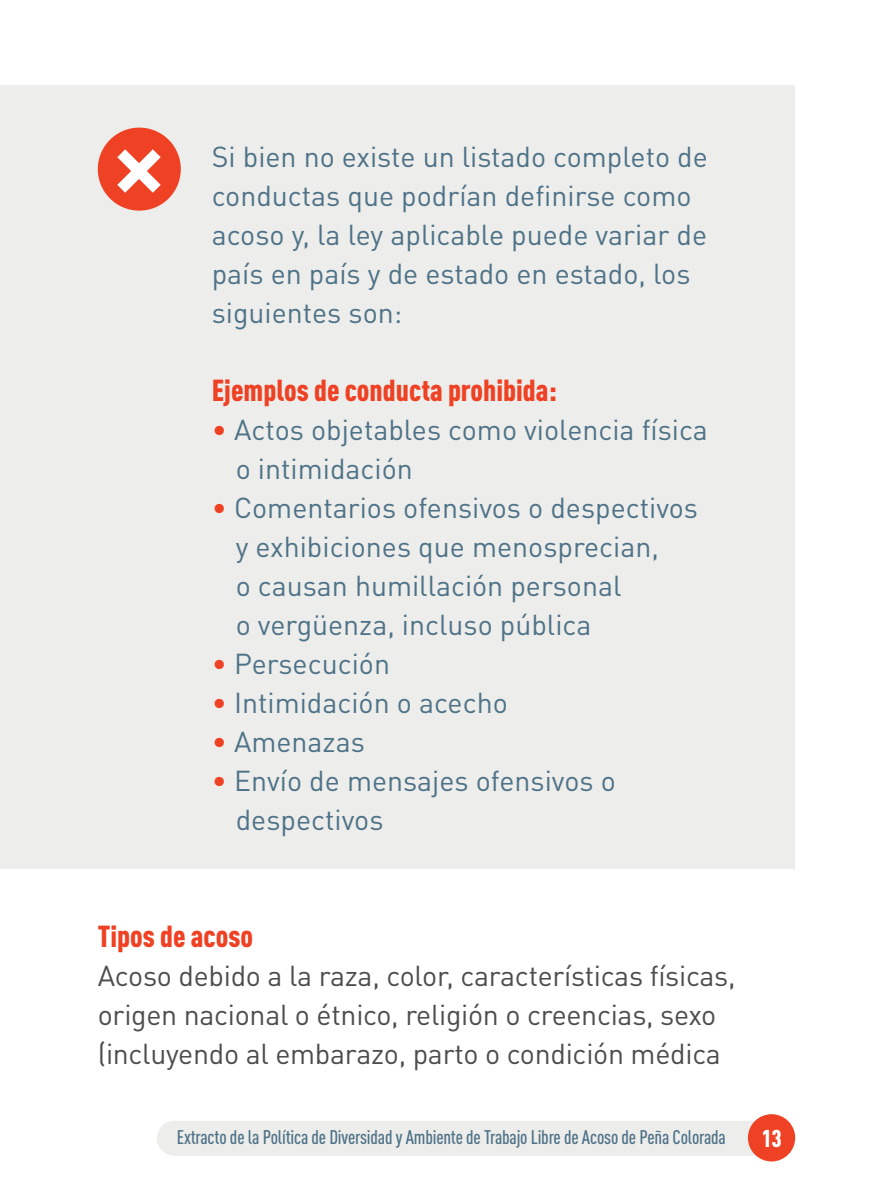
<style>
.page{position:relative;width:893px;height:1191px;background:#fff}
.page>*{position:absolute;margin:0;border:0;box-sizing:border-box;transform-origin:0 0}
.t1{font:900 condensed 30px "DIN Pro";color:#ef4123}
.t2{font:28.5px/39px "DIN Pro";color:#4e7287}
.t3{font:28.5px/39px "DIN Pro";letter-spacing:-.01em;color:#4d4d4f}
.t4{font:900 condensed 24px "DIN Pro";color:#fff}
.t5{font:500 condensed 19.5px "DIN Pro";letter-spacing:-.01em;color:#4e7287}
.s1{color:#ef4123}
</style>
<div class="page">
<div style="left:157px;top:1120px;width:616px;height:35px;background:#ededeb;border-radius:17px"></div>
<div style="left:748px;top:1114px;width:47px;height:47px;background:#ef4123;border-radius:50%"></div>
<div style="left:1px;top:85px;width:794px;height:784px;background:#ededeb"></div>
<div style="left:98px;top:128px;width:83px;height:83px;background:#ef4123;border-radius:50%"></div>
<svg style="left:117px;top:149px;width:44px;height:44px"></svg>
<p class="t2" style="left:212px;top:134px;width:498px">Si bien no existe un listado completo de conductas que podrían definirse como acoso y, la ley aplicable puede variar de país en país y de estado en estado, los siguientes son:</p>
<p class="t1" style="left:212px;top:367px;width:347px">Ejemplos de conducta prohibida:</p>
<p class="t2" style="left:236px;top:407px;width:474px;text-indent:-24px"><span class="s1">•</span> Actos objetables como violencia física o intimidación</p>
<p class="t2" style="left:236px;top:485px;width:464px;text-indent:-24px"><span class="s1">•</span> Comentarios ofensivos o despectivos y exhibiciones que menosprecian,<br>o causan humillación personal<br>o vergüenza, incluso pública</p>
<p class="t2" style="left:212px;top:641px;width:180px"><span class="s1">•</span> Persecución</p>
<p class="t2" style="left:212px;top:680px;width:298px"><span class="s1">•</span> Intimidación o acecho</p>
<p class="t2" style="left:212px;top:719px;width:155px"><span class="s1">•</span> Amenazas</p>
<p class="t2" style="left:236px;top:758px;width:382px;text-indent:-24px"><span class="s1">•</span> Envío de mensajes ofensivos o despectivos</p>
<p class="t1" style="left:98px;top:913px;width:157px">Tipos de acoso</p>
<p class="t3" style="left:98px;top:953px;width:639px">Acoso debido a la raza, color, características físicas, origen nacional o étnico, religión o creencias, sexo (incluyendo al embarazo, parto o condición médica</p>
<p class="t5" style="left:177px;top:1122px;width:551px">Extracto de la Política de Diversidad y Ambiente de Trabajo Libre de Acoso de Peña Colorada</p>
<p class="t4" style="left:761px;top:1119px;width:22px">13</p>
</div>
